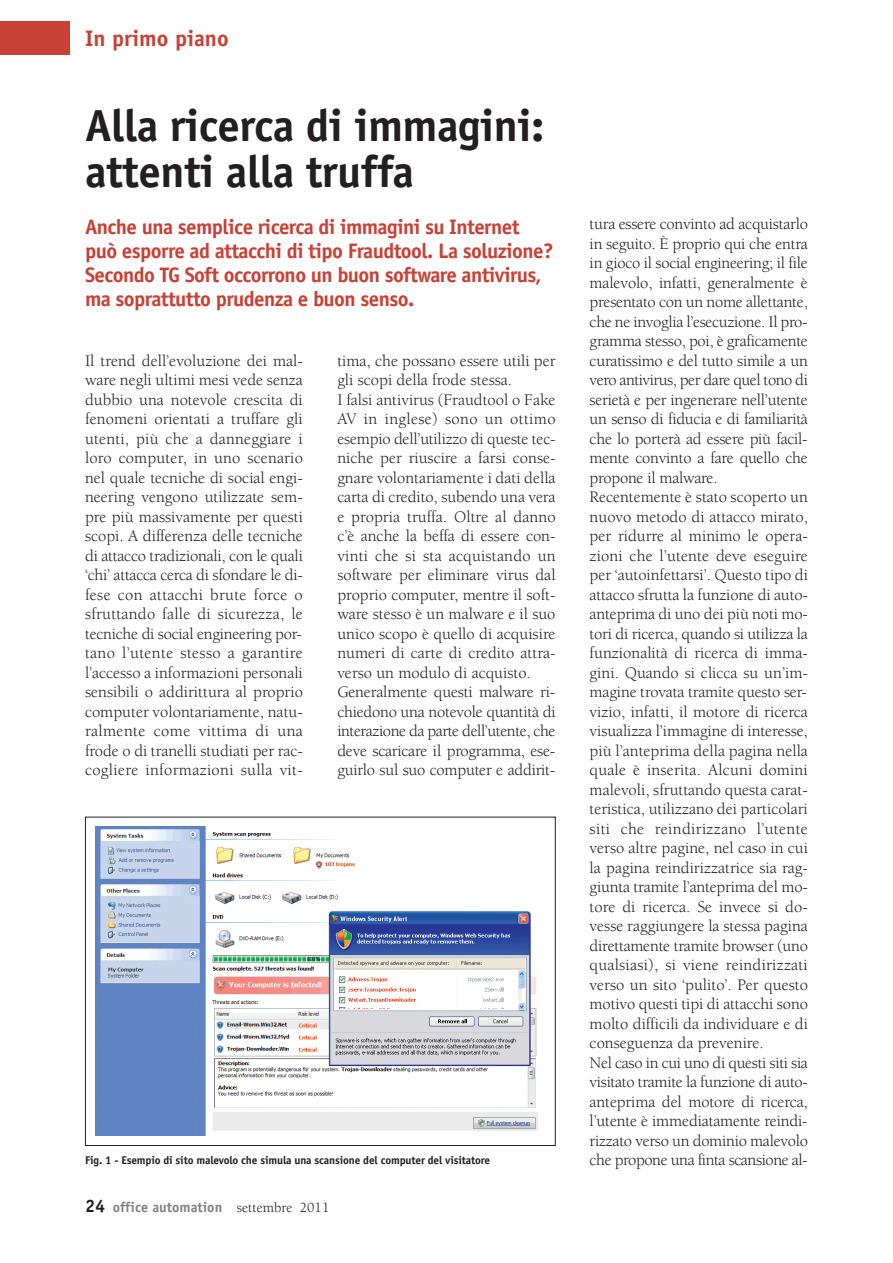
<style>
.page{position:relative;width:893px;height:1263px;background:#fff}
.page>*{position:absolute;margin:0;border:0;box-sizing:border-box;transform-origin:0 0}
.t1{font:700 45px/45.8px "Officina Sans";letter-spacing:-.01em;color:#231f20}
.t2{font:700 22.5px "Officina Sans";color:#c94035}
.t3{font:700 21px/24px "Officina Sans";letter-spacing:-.03em;color:#c94035}
.t4{font:16.5px/19.5px "Berkeley";letter-spacing:-.005em;color:#231f20}
.t5{font:700 14.25px "Officina Sans";color:#808285}
.t6{font:700 11.25px "Officina Sans";letter-spacing:-.01em;color:#231f20}
.s1{font-size:18px;color:#231f20}
.s2{font-family:"Berkeley";font-weight:400;color:#231f20}
</style>
<div class="page">
<div style="left:0;top:22px;width:70px;height:33px;background:#c94035"></div>
<img style="left:95px;top:827px;width:443px;height:309px">
<div style="left:85px;top:817px;width:471px;height:329px;border:1px solid #231f20"></div>
<h2 class="t2" style="left:85px;top:30px;width:145px">In primo piano</h2>
<h1 class="t1" style="left:85px;top:107px;width:461px">Alla ricerca di immagini: attenti alla truffa</h1>
<p class="t3" style="left:85px;top:216px;width:470px">Anche una semplice ricerca di immagini su Internet può esporre ad attacchi di tipo Fraudtool. La soluzione?<br>Secondo TG Soft occorrono un buon software antivirus, ma soprattutto prudenza e buon senso.</p>
<p class="t4" style="left:85px;top:352px;width:219px;text-align:justify">Il trend dell’evoluzione dei mal&shy;ware negli ultimi mesi vede senza dubbio una notevole crescita di fenomeni orientati a truffare gli utenti, più che a danneggiare i loro computer, in uno scenario nel quale tecniche di social engi&shy;neering vengono utilizzate sem&shy;pre più massivamente per questi scopi. A differenza delle tecniche di attacco tradizionali, con le quali ‘chi’ attacca cerca di sfondare le di&shy;fese con attacchi brute force o sfruttando falle di sicurezza, le tecniche di social engineering por&shy;tano l’utente stesso a garantire l’accesso a informazioni personali sensibili o addirittura al proprio computer volontariamente, natu&shy;ralmente come vittima di una frode o di tranelli studiati per rac&shy;cogliere informazioni sulla vit-</p>
<p class="t4" style="left:337px;top:352px;width:220px">tima, che possano essere utili per gli scopi della frode stessa.<br>I falsi antivirus (Fraudtool o Fake AV in inglese) sono un ottimo esempio dell’utilizzo di queste tec&shy;niche per riuscire a farsi conse&shy;gnare volontariamente i dati della carta di credito, subendo una vera e propria truffa. Oltre al danno c’è anche la beffa di essere con&shy;vinti che si sta acquistando un software per eliminare virus dal proprio computer, mentre il soft&shy;ware stesso è un malware e il suo unico scopo è quello di acquisire numeri di carte di credito attra&shy;verso un modulo di acquisto.<br>Generalmente questi malware ri&shy;chiedono una notevole quantità di interazione da parte dell’utente, che deve scaricare il programma, ese&shy;guirlo sul suo computer e addirit-</p>
<p class="t6" style="left:85px;top:1156px;width:407px">Fig. 1 - Esempio di sito malevolo che simula una scansione del computer del visitatore</p>
<p class="t5" style="left:85px;top:1202px;width:246px"><span class="s1">24</span> office automation <span class="s2">settembre 2011</span></p>
<p class="t4" style="left:590px;top:216px;width:220px">tura essere convinto ad acquistarlo in seguito. È proprio qui che entra in gioco il social engineering; il file malevolo, infatti, generalmente è presentato con un nome allettante, che ne invoglia l’esecuzione. Il pro&shy;gramma stesso, poi, è graficamente curatissimo e del tutto simile a un vero antivirus, per dare quel tono di serietà e per ingenerare nell’utente un senso di fiducia e di familiarità che lo porterà ad essere più facil&shy;mente convinto a fare quello che propone il malware.<br>Recentemente è stato scoperto un nuovo metodo di attacco mirato, per ridurre al minimo le opera&shy;zioni che l’utente deve eseguire per ‘autoinfettarsi’. Questo tipo di attacco sfrutta la funzione di auto&shy;anteprima di uno dei più noti mo&shy;tori di ricerca, quando si utilizza la funzionalità di ricerca di imma&shy;gini. Quando si clicca su un’im&shy;magine trovata tramite questo ser&shy;vizio, infatti, il motore di ricerca visualizza l’immagine di interesse, più l’anteprima della pagina nella quale è inserita. Alcuni domini malevoli, sfruttando questa carat&shy;teristica, utilizzano dei particolari siti che reindirizzano l’utente verso altre pagine, nel caso in cui la pagina reindirizzatrice sia rag&shy;giunta tramite l’anteprima del mo&shy;tore di ricerca. Se invece si do&shy;vesse raggiungere la stessa pagina direttamente tramite browser (uno qualsiasi), si viene reindirizzati verso un sito ‘pulito’. Per questo motivo questi tipi di attacchi sono molto difficili da individuare e di conseguenza da prevenire.<br>Nel caso in cui uno di questi siti sia visitato tramite la funzione di auto&shy;anteprima del motore di ricerca, l’utente è immediatamente reindi&shy;rizzato verso un dominio malevolo che propone una finta scansione al-</p>
</div>
